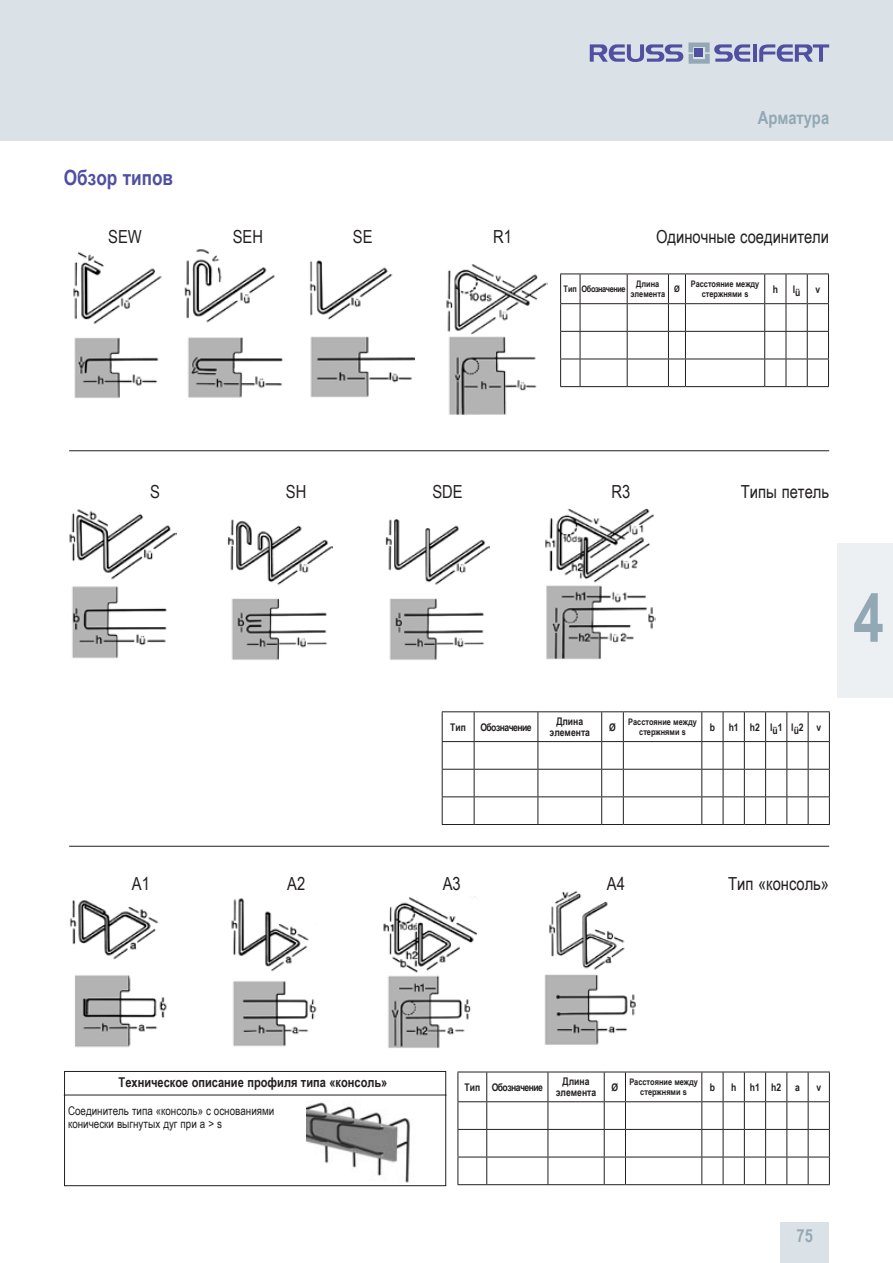
<style>
.page{position:relative;width:893px;height:1263px;background:#fff}
.page>*{position:absolute;margin:0;border:0;box-sizing:border-box;transform-origin:0 0}
.t1{font:700 67.5px "Arial Narrow";color:#92a8b4}
.t2{font:700 21px "Arial Narrow";color:#504fa1}
.t3{font:18px "Arial Narrow";color:#231f20}
.t4{font:700 18px "Arial Narrow";color:#92a8b4}
.t5{font:700 13.5px "Arial Narrow";color:#231f20}
.t6{font:12px/13.5px "Arial Narrow";color:#231f20}
.t7{font:700 10.5px/10.5px "Arial Narrow";color:#231f20;text-align:center}
.t8{font:700 10.5px "Arial Narrow";letter-spacing:-.05em;color:#231f20}
.t9{font:700 9px/10.5px "Arial Narrow";color:#231f20;text-align:center}
.t10{font:700 9px "Arial Narrow";letter-spacing:-.05em;color:#231f20}
</style>
<div class="page">
<div style="left:838px;top:543px;width:55px;height:154px;background:#ecf0f3"></div>
<div style="left:0;top:0;width:893px;height:140px;background:#dae2e7"></div>
<div style="left:780px;top:1222px;width:49px;height:41px;background:#dae2e7"></div>
<svg style="left:753px;top:44px;width:3px;height:18px"></svg>
<svg style="left:759px;top:44px;width:70px;height:18px"></svg>
<svg style="left:590px;top:43px;width:160px;height:21px"></svg>
<div style="left:695px;top:49px;width:8px;height:8px;background:#504fa1"></div>
<img style="left:545px;top:508px;width:111px;height:152px">
<img style="left:73px;top:251px;width:89px;height:147px">
<img style="left:184px;top:249px;width:99px;height:149px">
<img style="left:309px;top:260px;width:105px;height:138px">
<img style="left:446px;top:264px;width:101px;height:151px">
<img style="left:69px;top:509px;width:107px;height:150px">
<img style="left:227px;top:519px;width:105px;height:141px">
<img style="left:70px;top:900px;width:97px;height:148px">
<img style="left:231px;top:898px;width:86px;height:149px">
<img style="left:544px;top:890px;width:92px;height:155px">
<img style="left:383px;top:896px;width:94px;height:152px">
<img style="left:385px;top:519px;width:105px;height:141px">
<hr style="left:69px;top:450px;width:760px;height:1px;background:#231f20">
<hr style="left:69px;top:846px;width:760px;height:1px;background:#231f20">
<img style="left:307px;top:1102px;width:104px;height:81px">
<div style="left:64px;top:1071px;width:382px;height:115px;border:1px solid #231f20"></div>
<hr style="left:64px;top:1095px;width:382px;height:1px;background:#231f20">
<hr style="left:580px;top:274px;width:47px;height:1px;background:#231f20">
<hr style="left:627px;top:274px;width:41px;height:1px;background:#231f20">
<hr style="left:685px;top:274px;width:80px;height:1px;background:#231f20">
<hr style="left:580px;top:303px;width:47px;height:1px;background:#231f20">
<hr style="left:627px;top:303px;width:41px;height:1px;background:#231f20">
<hr style="left:685px;top:303px;width:80px;height:1px;background:#231f20">
<hr style="left:580px;top:331px;width:47px;height:1px;background:#231f20">
<hr style="left:627px;top:331px;width:41px;height:1px;background:#231f20">
<hr style="left:685px;top:331px;width:80px;height:1px;background:#231f20">
<hr style="left:580px;top:359px;width:47px;height:1px;background:#231f20">
<hr style="left:627px;top:359px;width:41px;height:1px;background:#231f20">
<svg style="left:627px;top:274px;width:1px;height:112px"></svg>
<hr style="left:685px;top:359px;width:80px;height:1px;background:#231f20">
<svg style="left:560px;top:274px;width:21px;height:113px"></svg>
<hr style="left:580px;top:386px;width:47px;height:1px;background:#231f20">
<hr style="left:627px;top:386px;width:41px;height:1px;background:#231f20">
<svg style="left:668px;top:274px;width:18px;height:113px"></svg>
<hr style="left:685px;top:386px;width:80px;height:1px;background:#231f20">
<svg style="left:764px;top:274px;width:65px;height:113px"></svg>
<hr style="left:442px;top:711px;width:32px;height:1px;background:#231f20">
<hr style="left:474px;top:711px;width:64px;height:1px;background:#231f20">
<hr style="left:538px;top:711px;width:64px;height:1px;background:#231f20">
<hr style="left:623px;top:711px;width:79px;height:1px;background:#231f20">
<hr style="left:442px;top:741px;width:32px;height:1px;background:#231f20">
<hr style="left:474px;top:741px;width:64px;height:1px;background:#231f20">
<hr style="left:538px;top:741px;width:64px;height:1px;background:#231f20">
<hr style="left:623px;top:741px;width:79px;height:1px;background:#231f20">
<hr style="left:442px;top:769px;width:32px;height:1px;background:#231f20">
<hr style="left:474px;top:769px;width:64px;height:1px;background:#231f20">
<hr style="left:538px;top:769px;width:64px;height:1px;background:#231f20">
<hr style="left:623px;top:769px;width:79px;height:1px;background:#231f20">
<hr style="left:442px;top:796px;width:32px;height:1px;background:#231f20">
<svg style="left:442px;top:712px;width:1px;height:112px"></svg>
<hr style="left:474px;top:796px;width:64px;height:1px;background:#231f20">
<svg style="left:474px;top:712px;width:1px;height:112px"></svg>
<hr style="left:538px;top:796px;width:64px;height:1px;background:#231f20">
<svg style="left:538px;top:712px;width:1px;height:112px"></svg>
<hr style="left:623px;top:796px;width:79px;height:1px;background:#231f20">
<hr style="left:442px;top:824px;width:32px;height:1px;background:#231f20">
<hr style="left:474px;top:824px;width:64px;height:1px;background:#231f20">
<hr style="left:538px;top:824px;width:64px;height:1px;background:#231f20">
<svg style="left:601px;top:711px;width:23px;height:114px"></svg>
<hr style="left:623px;top:824px;width:79px;height:1px;background:#231f20">
<svg style="left:701px;top:711px;width:129px;height:114px"></svg>
<hr style="left:487px;top:1071px;width:61px;height:1px;background:#231f20">
<hr style="left:548px;top:1071px;width:56px;height:1px;background:#231f20">
<hr style="left:625px;top:1071px;width:77px;height:1px;background:#231f20">
<hr style="left:487px;top:1101px;width:61px;height:1px;background:#231f20">
<hr style="left:548px;top:1101px;width:56px;height:1px;background:#231f20">
<hr style="left:625px;top:1101px;width:77px;height:1px;background:#231f20">
<hr style="left:487px;top:1129px;width:61px;height:1px;background:#231f20">
<hr style="left:548px;top:1129px;width:56px;height:1px;background:#231f20">
<hr style="left:625px;top:1129px;width:77px;height:1px;background:#231f20">
<hr style="left:487px;top:1157px;width:61px;height:1px;background:#231f20">
<hr style="left:548px;top:1157px;width:56px;height:1px;background:#231f20">
<svg style="left:548px;top:1072px;width:1px;height:112px"></svg>
<hr style="left:625px;top:1157px;width:77px;height:1px;background:#231f20">
<svg style="left:458px;top:1071px;width:29px;height:114px"></svg>
<hr style="left:487px;top:1184px;width:61px;height:1px;background:#231f20">
<hr style="left:548px;top:1184px;width:56px;height:1px;background:#231f20">
<svg style="left:604px;top:1071px;width:22px;height:114px"></svg>
<hr style="left:625px;top:1184px;width:77px;height:1px;background:#231f20">
<svg style="left:701px;top:1071px;width:129px;height:114px"></svg>
<h2 class="t2" style="left:64px;top:162px;width:111px">Обзор типов</h2>
<h3 class="t3" style="left:108px;top:223px;width:35px">SEW</h3>
<h3 class="t3" style="left:233px;top:223px;width:32px">SEH</h3>
<h3 class="t3" style="left:353px;top:223px;width:21px">SE</h3>
<h3 class="t3" style="left:493px;top:223px;width:20px">R1</h3>
<h3 class="t4" style="left:758px;top:104px;width:73px">Арматура</h3>
<h3 class="t3" style="left:656px;top:223px;width:175px">Одиночные соединители</h3>
<p class="t10" style="left:564px;top:282px;width:64px">Тип Обозначение</p>
<p class="t9" style="left:630px;top:278px;width:36px">Длина элемента</p>
<p class="t9" style="left:674px;top:283px;width:7px">Ø</p>
<p class="t9" style="left:691px;top:278px;width:70px">Расстояние между стержнями s</p>
<p class="t7" style="left:773px;top:283px;width:7px">h</p>
<p class="t7" style="left:793px;top:285px;width:9px">lü</p>
<p class="t7" style="left:815px;top:283px;width:6px">v</p>
<h3 class="t3" style="left:432px;top:478px;width:32px">SDE</h3>
<h3 class="t3" style="left:150px;top:478px;width:11px">S</h3>
<h3 class="t3" style="left:286px;top:478px;width:22px">SH</h3>
<h3 class="t3" style="left:612px;top:478px;width:20px">R3</h3>
<h3 class="t3" style="left:741px;top:478px;width:90px">Типы петель</h3>
<p class="t7" style="left:450px;top:721px;width:17px">Тип</p>
<p class="t8" style="left:480px;top:719px;width:53px">Обозначение</p>
<p class="t7" style="left:550px;top:716px;width:42px">Длина элемента</p>
<p class="t7" style="left:609px;top:721px;width:8px">Ø</p>
<p class="t9" style="left:628px;top:716px;width:70px">Расстояние между стержнями s</p>
<p class="t7" style="left:710px;top:721px;width:7px">b</p>
<p class="t7" style="left:729px;top:721px;width:94px">h1 h2 lü1 lü2 v</p>
<h1 class="t1" style="left:853px;top:567px;width:32px">4</h1>
<h3 class="t3" style="left:132px;top:871px;width:20px">A1</h3>
<h3 class="t3" style="left:287px;top:871px;width:20px">A2</h3>
<h3 class="t3" style="left:443px;top:871px;width:20px">A3</h3>
<h3 class="t3" style="left:607px;top:871px;width:20px">A4</h3>
<h3 class="t3" style="left:728px;top:871px;width:102px">Тип «консоль»</h3>
<h3 class="t5" style="left:119px;top:1072px;width:270px">Техническое описание профиля типа «консоль»</h3>
<h3 class="t6" style="left:68px;top:1103px;width:208px">Соединитель типа «консоль» с основаниями конически выгнутых дуг при a &gt; s</h3>
<p class="t8" style="left:464px;top:1079px;width:80px">Тип Обозначение</p>
<p class="t7" style="left:556px;top:1076px;width:42px">Длина элемента</p>
<p class="t7" style="left:611px;top:1081px;width:8px">Ø</p>
<p class="t9" style="left:629px;top:1076px;width:70px">Расстояние между стержнями s</p>
<p class="t7" style="left:710px;top:1081px;width:7px">b</p>
<p class="t7" style="left:731px;top:1081px;width:7px">h</p>
<p class="t7" style="left:750px;top:1081px;width:33px">h1 h2</p>
<p class="t7" style="left:795px;top:1081px;width:6px">a</p>
<p class="t7" style="left:816px;top:1081px;width:6px">v</p>
<h3 class="t4" style="left:796px;top:1222px;width:18px">75</h3>
</div>
